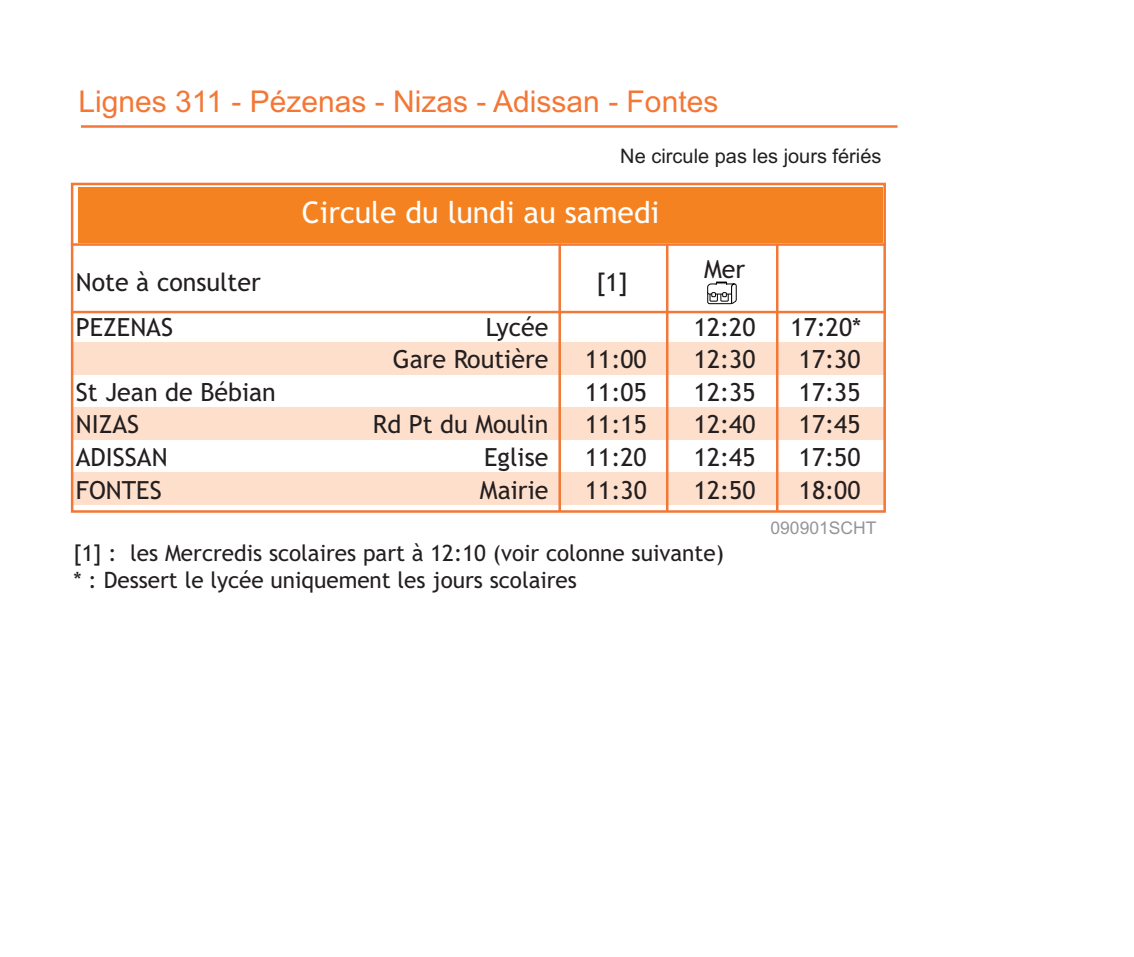
<style>
.page{position:relative;width:1134px;height:957px;background:#fff}
.page>*{position:absolute;margin:0;border:0;box-sizing:border-box;transform-origin:0 0}
.t1{font:30px "Arial";color:#f37736}
.t2{font:30px "Trebuchet MS";color:#fff}
.t3{font:25px "Trebuchet MS";color:#231f20}
.t4{font:22.5px/27px "Trebuchet MS";color:#231f20}
.t5{font:20px "Arial";color:#231f20}
.t6{font:17.5px "Arial";color:#939598}
</style>
<div class="page">
<div style="left:71px;top:342px;width:813px;height:33px;background:#fddfcb"></div>
<div style="left:71px;top:407px;width:813px;height:33px;background:#fddfcb"></div>
<div style="left:71px;top:472px;width:813px;height:33px;background:#fddfcb"></div>
<div style="left:71px;top:183px;width:815px;height:330px;border:2px solid #f37736"></div>
<hr style="left:71px;top:243px;width:815px;height:3px;background:#f37736">
<hr style="left:71px;top:311px;width:815px;height:2px;background:#f37736">
<hr style="left:666px;top:244px;width:2px;height:267px;background:#f37736">
<hr style="left:558px;top:244px;width:3px;height:267px;background:#f37736">
<hr style="left:776px;top:244px;width:2px;height:267px;background:#f37736">
<svg style="left:707px;top:282px;width:30px;height:23px"></svg>
<hr style="left:81px;top:125px;width:816px;height:3px;background:#f37736">
<div style="left:78px;top:187px;width:805px;height:55px;background:#f58220"></div>
<p class="t1" style="left:79px;top:84px;width:641px">Lignes 311 - Pézenas - Nizas - Adissan - Fontes</p>
<p class="t5" style="left:620px;top:144px;width:263px">Ne circule pas les jours fériés</p>
<p class="t2" style="left:302px;top:195px;width:359px">Circule du lundi au samedi</p>
<p class="t3" style="left:76px;top:268px;width:186px">Note à consulter</p>
<p class="t3" style="left:596px;top:268px;width:33px">[1]</p>
<p class="t3" style="left:704px;top:255px;width:43px">Mer</p>
<p class="t3" style="left:76px;top:313px;width:99px">PEZENAS</p>
<p class="t3" style="left:486px;top:313px;width:64px">Lycée</p>
<p class="t3" style="left:694px;top:313px;width:63px">12:20</p>
<p class="t3" style="left:790px;top:313px;width:72px">17:20*</p>
<p class="t3" style="left:393px;top:345px;width:157px">Gare Routière</p>
<p class="t3" style="left:585px;top:345px;width:63px">11:00</p>
<p class="t3" style="left:694px;top:345px;width:63px">12:30</p>
<p class="t3" style="left:799px;top:345px;width:63px">17:30</p>
<p class="t3" style="left:76px;top:378px;width:202px">St Jean de Bébian</p>
<p class="t3" style="left:585px;top:378px;width:63px">11:05</p>
<p class="t3" style="left:694px;top:378px;width:63px">12:35</p>
<p class="t3" style="left:799px;top:378px;width:63px">17:35</p>
<p class="t3" style="left:76px;top:410px;width:65px">NIZAS</p>
<p class="t3" style="left:373px;top:410px;width:177px">Rd Pt du Moulin</p>
<p class="t3" style="left:585px;top:410px;width:63px">11:15</p>
<p class="t3" style="left:694px;top:410px;width:63px">12:40</p>
<p class="t3" style="left:799px;top:410px;width:63px">17:45</p>
<p class="t3" style="left:76px;top:443px;width:93px">ADISSAN</p>
<p class="t3" style="left:484px;top:443px;width:66px">Eglise</p>
<p class="t3" style="left:585px;top:443px;width:63px">11:20</p>
<p class="t3" style="left:694px;top:443px;width:63px">12:45</p>
<p class="t3" style="left:799px;top:443px;width:63px">17:50</p>
<p class="t3" style="left:76px;top:475px;width:87px">FONTES</p>
<p class="t3" style="left:480px;top:475px;width:70px">Mairie</p>
<p class="t3" style="left:585px;top:475px;width:63px">11:30</p>
<p class="t3" style="left:694px;top:475px;width:63px">12:50</p>
<p class="t3" style="left:799px;top:475px;width:63px">18:00</p>
<p class="t4" style="left:74px;top:539px;width:652px">[1] : les Mercredis scolaires part à 12:10 (voir colonne suivante) * : Dessert le lycée uniquement les jours scolaires</p>
<p class="t6" style="left:770px;top:517px;width:108px">090901SCHT</p>
</div>
